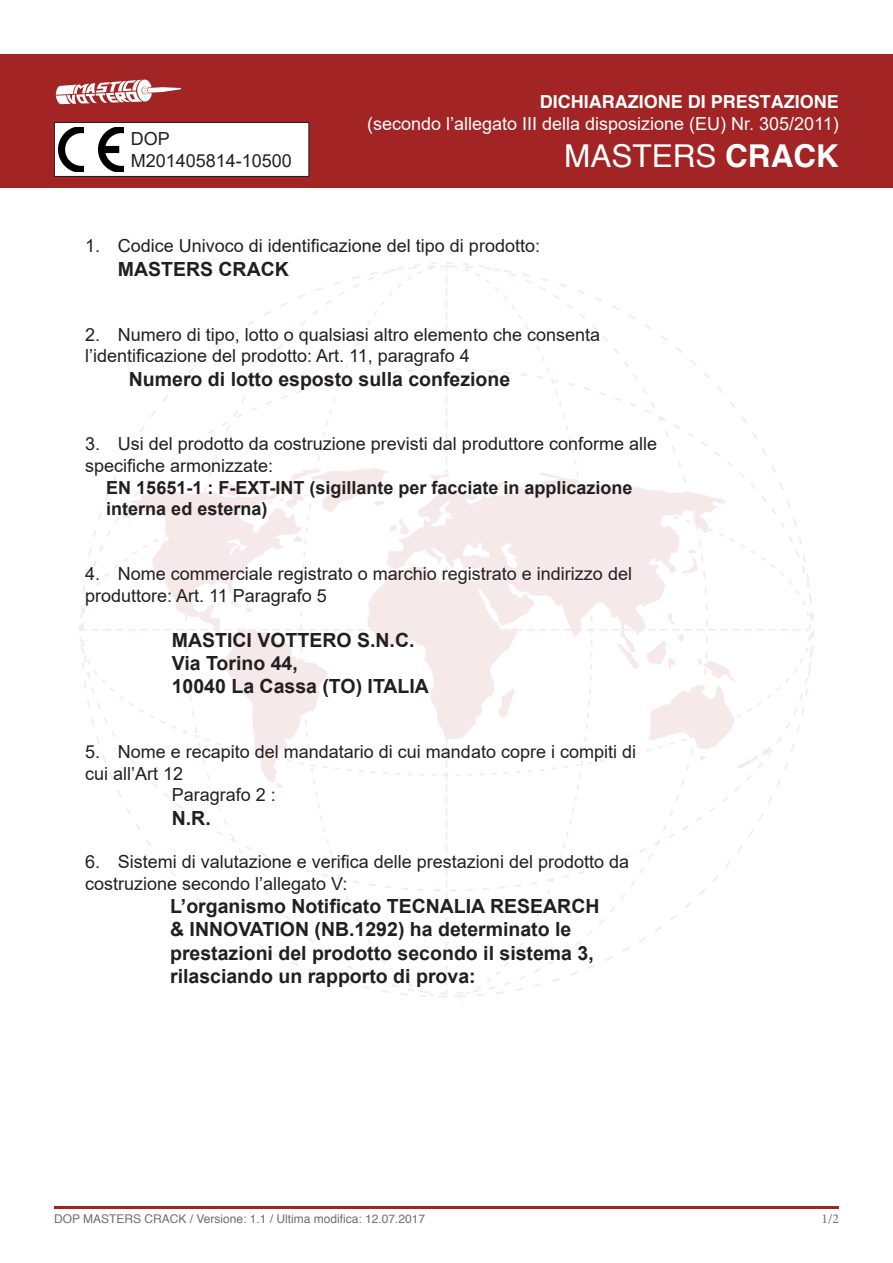
<style>
.page{position:relative;width:893px;height:1263px;background:#fff}
.page>*{position:absolute;margin:0;border:0;box-sizing:border-box;transform-origin:0 0}
.t1{font:31.5px "Helvetica";color:#fff}
.t2{font:700 19.5px/23.4px "Arial";color:#231f20}
.t3{font:18px/21.6px "Arial";color:#231f20}
.t4{font:700 18px/21.6px "Arial";color:#231f20}
.t5{font:18px "Arial";color:#fff}
.t6{font:700 18px "Helvetica";color:#fff}
.t7{font:13.5px "Minion Pro";color:#6e6e6e}
.t8{font:12px "Helvetica";color:#6e6e6e}
.s1{font-weight:700}
</style>
<div class="page">
<img style="left:79px;top:262px;width:735px;height:736px">
<div style="left:0;top:54px;width:893px;height:133px;background:#a22425"></div>
<div style="left:54px;top:123px;width:255px;height:53px;background:#fff"></div>
<div style="left:54px;top:122px;width:255px;height:55px;border:1px solid #231f20"></div>
<img style="left:55px;top:79px;width:126px;height:26px">
<img style="left:59px;top:127px;width:64px;height:45px">
<hr style="left:54px;top:1206px;width:785px;height:3px;background:#a22425">
<p class="t3" style="left:131px;top:128px;width:41px">DOP</p>
<p class="t3" style="left:131px;top:150px;width:163px">M201405814-10500</p>
<p class="t6" style="left:540px;top:90px;width:301px">DICHIARAZIONE DI PRESTAZIONE</p>
<p class="t5" style="left:367px;top:111px;width:473px">(secondo l’allegato III della disposizione (EU) Nr. 305/2011)</p>
<p class="t1" style="left:564px;top:132px;width:276px">MASTERS <span class="s1">CRACK</span></p>
<p class="t3" style="left:85px;top:235px;width:456px">1. Codice Univoco di identificazione del tipo di prodotto:</p>
<p class="t2" style="left:118px;top:257px;width:173px">MASTERS CRACK</p>
<p class="t3" style="left:85px;top:323px;width:517px">2. Numero di tipo, lotto o qualsiasi altro elemento che consenta l’identificazione del prodotto: Art. 11, paragrafo 4</p>
<p class="t2" style="left:129px;top:367px;width:383px">Numero di lotto esposto sulla confezione</p>
<p class="t3" style="left:85px;top:433px;width:574px">3. Usi del prodotto da costruzione previsti dal produttore conforme alle specifiche armonizzate:</p>
<p class="t4" style="left:106px;top:477px;width:528px">EN 15651-1 : F-EXT-INT (sigillante per facciate in applicazione interna ed esterna)</p>
<p class="t3" style="left:85px;top:563px;width:548px">4. Nome commerciale registrato o marchio registrato e indirizzo del produttore: Art. 11 Paragrafo 5</p>
<p class="t2" style="left:172px;top:628px;width:244px">MASTICI VOTTERO S.N.C.</p>
<p class="t2" style="left:172px;top:652px;width:128px">Via Torino 44,</p>
<p class="t2" style="left:172px;top:675px;width:259px">10040 La Cassa (TO) ITALIA</p>
<p class="t3" style="left:85px;top:741px;width:552px">5. Nome e recapito del mandatario di cui mandato copre i compiti di cui all’Art 12</p>
<p class="t3" style="left:172px;top:784px;width:106px">Paragrafo 2 :</p>
<p class="t2" style="left:172px;top:806px;width:40px">N.R.</p>
<p class="t3" style="left:85px;top:851px;width:545px">6. Sistemi di valutazione e verifica delle prestazioni del prodotto da costruzione secondo l’allegato V:</p>
<p class="t2" style="left:170px;top:895px;width:431px">L’organismo Notificato TECNALIA RESEARCH &amp; INNOVATION (NB.1292) ha determinato le prestazioni del prodotto secondo il sistema 3, rilasciando un rapporto di prova:</p>
<p class="t8" style="left:54px;top:1209px;width:373px">DOP MASTERS CRACK / Versione: 1.1 / Ultima modifica: 12.07.2017</p>
<p class="t7" style="left:821px;top:1210px;width:19px">1/2</p>
</div>
